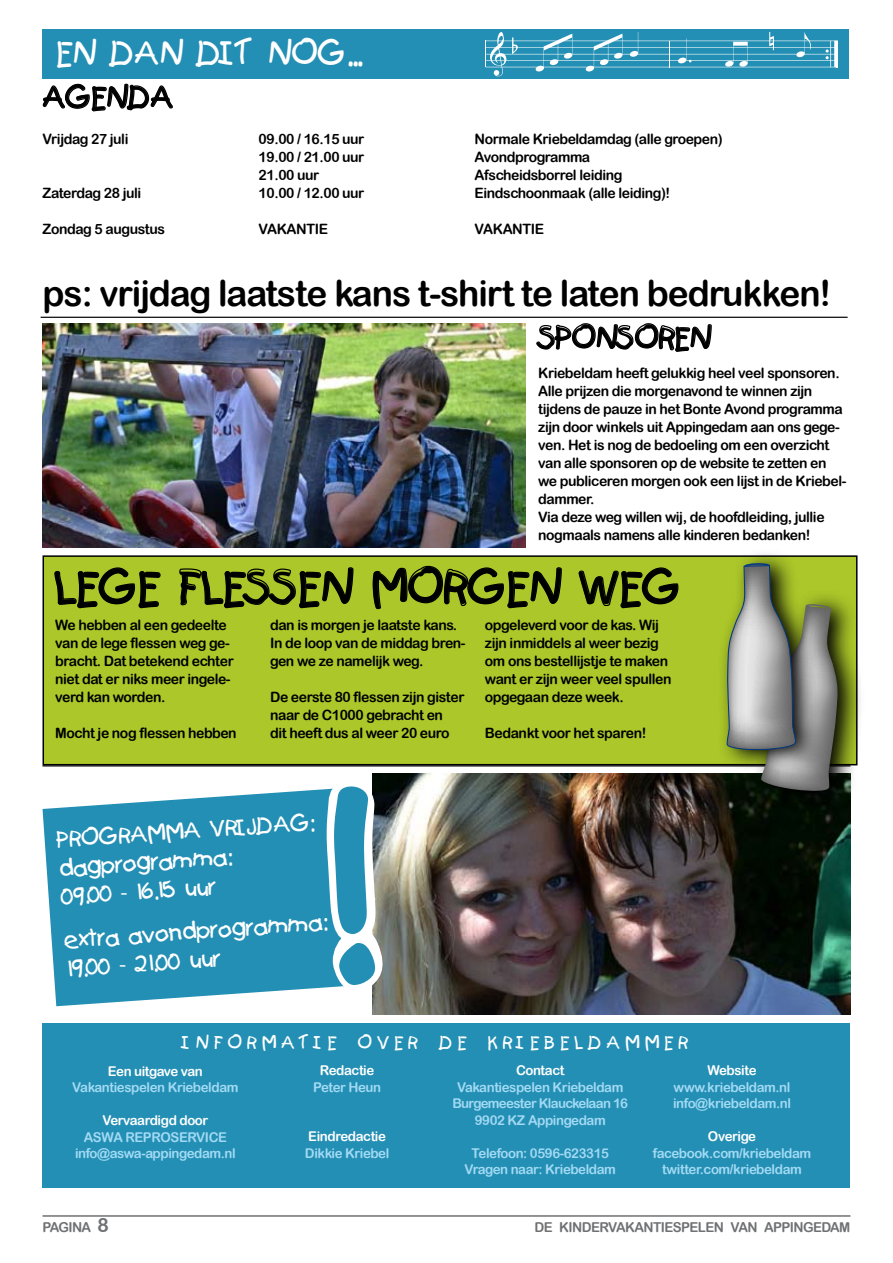
<style>
.page{position:relative;width:893px;height:1263px;background:#fff}
.page>*{position:absolute;margin:0;border:0;box-sizing:border-box;transform-origin:0 0}
.t1{font:45px "Kids Plain";letter-spacing:-.05em;color:#000}
.t2{font:36px "Arial Rounded MT Bold";letter-spacing:-.03em;color:#000}
.t3{font:33px "Kids Plain";letter-spacing:-.05em;color:#fff}
.t4{font:30px "Kids Plain";letter-spacing:-.05em;color:#000}
.t5{font:22.5px/28.5px "Kids Plain";color:#fff}
.t6{font:18px "Kids Plain";color:#fff}
.t7{font:14.25px/18px "Arial Rounded MT Bold";letter-spacing:-.03em;color:#000}
.t8{font:13.65px "Arial Rounded MT Bold";letter-spacing:-.045em;color:#707173}
.t9{font:13.5px/16.5px "Arial Rounded MT Bold";letter-spacing:-.03em;color:#a2daf4;text-align:center}
.t10{font:13.5px "Arial Rounded MT Bold";letter-spacing:-.03em;color:#fff}
.s1{font-size:19.5px}
</style>
<div class="page">
<img style="left:372px;top:774px;width:478px;height:241px">
<svg style="left:43px;top:790px;width:270px;height:216px;background:#3b9abb"></svg>
<svg style="left:313px;top:766px;width:90px;height:244px"></svg>
<div style="left:43px;top:29px;width:806px;height:50px;background:#248fb4"></div>
<hr style="left:43px;top:1215px;width:807px;height:2px;background:#707173">
<svg style="left:42px;top:83px;width:131px;height:29px"></svg>
<div style="left:43px;top:1023px;width:807px;height:164px;background:#248fb4"></div>
<hr style="left:43px;top:765px;width:807px;height:1px;background:#000">
<div style="left:43px;top:556px;width:814px;height:209px;background:#abc729"></div>
<div style="left:43px;top:555px;width:814px;height:210px;border:2px solid #000"></div>
<svg style="left:54px;top:567px;width:107px;height:42px"></svg>
<svg style="left:179px;top:567px;width:175px;height:42px"></svg>
<svg style="left:372px;top:565px;width:190px;height:45px"></svg>
<svg style="left:578px;top:567px;width:101px;height:42px"></svg>
<svg style="left:750px;top:589px;width:111px;height:235px"></svg>
<svg style="left:716px;top:554px;width:134px;height:232px"></svg>
<div style="left:744px;top:563px;width:26px;height:6px;border:2px solid #003882;border-radius:50%"></div>
<svg style="left:726px;top:565px;width:112px;height:227px;background:#8b9275"></svg>
<hr style="left:41px;top:317px;width:807px;height:1px;background:#000">
<svg style="left:536px;top:323px;width:176px;height:29px"></svg>
<img style="left:43px;top:324px;width:483px;height:224px">
<svg style="left:796px;top:32px;width:15px;height:26px"></svg>
<svg style="left:629px;top:32px;width:9px;height:25px"></svg>
<svg style="left:769px;top:32px;width:5px;height:18px"></svg>
<svg style="left:725px;top:42px;width:23px;height:25px"></svg>
<svg style="left:585px;top:34px;width:37px;height:38px"></svg>
<svg style="left:535px;top:34px;width:37px;height:38px"></svg>
<svg style="left:678px;top:38px;width:13px;height:26px"></svg>
<hr style="left:486px;top:41px;width:352px;height:1px;background:#fff">
<hr style="left:486px;top:54px;width:352px;height:1px;background:#fff">
<hr style="left:486px;top:47px;width:352px;height:1px;background:#fff">
<hr style="left:486px;top:60px;width:352px;height:1px;background:#fff">
<hr style="left:486px;top:67px;width:352px;height:1px;background:#fff">
<svg style="left:485px;top:32px;width:21px;height:44px"></svg>
<svg style="left:669px;top:42px;width:1px;height:25px"></svg>
<svg style="left:826px;top:41px;width:12px;height:26px"></svg>
<svg style="left:512px;top:37px;width:6px;height:17px"></svg>
<h3 class="t3" style="left:56px;top:32px;width:308px">EN DAN DIT NOG...</h3>
<h3 class="t4" style="left:43px;top:79px;width:133px">AGENDA</h3>
<p class="t7" style="left:43px;top:130px;width:87px">Vrijdag 27 juli</p>
<p class="t7" style="left:259px;top:130px;width:107px">09.00 / 16.15 uur</p>
<p class="t7" style="left:475px;top:130px;width:250px">Normale Kriebeldamdag (alle groepen)</p>
<p class="t7" style="left:259px;top:148px;width:107px">19.00 / 21.00 uur</p>
<p class="t7" style="left:475px;top:148px;width:117px">Avondprogramma</p>
<p class="t7" style="left:259px;top:166px;width:62px">21.00 uur</p>
<p class="t7" style="left:475px;top:166px;width:149px">Afscheidsborrel leiding</p>
<p class="t7" style="left:43px;top:184px;width:100px">Zaterdag 28 juli</p>
<p class="t7" style="left:259px;top:184px;width:107px">10.00 / 12.00 uur</p>
<p class="t7" style="left:475px;top:184px;width:197px">Eindschoonmaak (alle leiding)!</p>
<p class="t7" style="left:43px;top:220px;width:124px">Zondag 5 augustus</p>
<p class="t7" style="left:259px;top:220px;width:71px">VAKANTIE</p>
<p class="t7" style="left:475px;top:220px;width:71px">VAKANTIE</p>
<h2 class="t2" style="left:43px;top:272px;width:790px">ps: vrijdag laatste kans t-shirt te laten bedrukken!</h2>
<h3 class="t4" style="left:538px;top:319px;width:176px">SPONSOREN</h3>
<p class="t7" style="left:538px;top:364px;width:310px">Kriebeldam heeft gelukkig heel veel sponsoren.<br>Alle prijzen die morgenavond te winnen zijn tijdens de pauze in het Bonte Avond programma zijn door winkels uit Appingedam aan ons gege&shy;ven. Het is nog de bedoeling om een overzicht van alle sponsoren op de website te zetten en we publiceren morgen ook een lijst in de Kriebel&shy;dammer.<br>Via deze weg willen wij, de hoofdleiding, jullie nogmaals namens alle kinderen bedanken!</p>
<h1 class="t1" style="left:54px;top:560px;width:630px">LEGE FLESSEN MORGEN WEG</h1>
<p class="t7" style="left:55px;top:616px;width:180px">We hebben al een gedeelte van de lege flessen weg ge&shy;bracht. Dat betekend echter niet dat er niks meer ingele&shy;verd kan worden.</p>
<p class="t7" style="left:55px;top:724px;width:183px">Mocht je nog flessen hebben</p>
<p class="t7" style="left:270px;top:616px;width:197px">dan is morgen je laatste kans.<br>In de loop van de middag bren&shy;gen we ze namelijk weg.</p>
<p class="t7" style="left:270px;top:688px;width:196px">De eerste 80 flessen zijn gister naar de C1000 gebracht en<br>dit heeft dus al weer 20 euro</p>
<p class="t7" style="left:485px;top:616px;width:188px">opgeleverd voor de kas. Wij zijn inmiddels al weer bezig om ons bestellijstje te maken want er zijn weer veel spullen opgegaan deze week.</p>
<p class="t7" style="left:485px;top:724px;width:163px">Bedankt voor het sparen!</p>
<h3 class="t5" style="left:56px;top:826px;width:259px;rotate:-4deg">PROGRAMMA VRIJDAG: dagprogramma:<br>09.00 - 16.15 uur</h3>
<h3 class="t5" style="left:63px;top:926px;width:264px;rotate:-4deg">extra avondprogramma:<br>19.00 - 21.00 uur</h3>
<p class="t6" style="left:183px;top:1032px;width:508px">I N F O R M A T I E O V E R D E K R I E B E L D A M M E R</p>
<p class="t10" style="left:108px;top:1063px;width:97px">Een uitgave van</p>
<p class="t9" style="left:72px;top:1079px;width:168px">Vakantiespelen Kriebeldam</p>
<p class="t10" style="left:102px;top:1112px;width:107px">Vervaardigd door</p>
<p class="t9" style="left:75px;top:1128px;width:162px">ASWA REPROSERVICE info@aswa-appingedam.nl</p>
<p class="t10" style="left:320px;top:1063px;width:56px">Redactie</p>
<p class="t9" style="left:313px;top:1079px;width:70px">Peter Heun</p>
<p class="t10" style="left:308px;top:1129px;width:79px">Eindredactie</p>
<p class="t9" style="left:305px;top:1145px;width:86px">Dikkie Kriebel</p>
<p class="t10" style="left:516px;top:1063px;width:50px">Contact</p>
<p class="t9" style="left:452px;top:1079px;width:177px">Vakantiespelen Kriebeldam<br>Burgemeester Klauckelaan 16<br>9902 KZ Appingedam</p>
<p class="t9" style="left:465px;top:1145px;width:153px">Telefoon: 0596-623315<br>Vragen naar: Kriebeldam</p>
<p class="t10" style="left:708px;top:1063px;width:50px">Website</p>
<p class="t9" style="left:673px;top:1079px;width:119px;text-align:left">www.kriebeldam.nl info@kriebeldam.nl</p>
<p class="t10" style="left:708px;top:1129px;width:50px">Overige</p>
<p class="t9" style="left:653px;top:1145px;width:160px">facebook.com/kriebeldam twitter.com/kriebeldam</p>
<p class="t8" style="left:43px;top:1219px;width:68px">PAGINA <span class="s1">8</span></p>
<p class="t8" style="left:534px;top:1219px;width:318px">DE KINDERVAKANTIESPELEN VAN APPINGEDAM</p>
</div>
